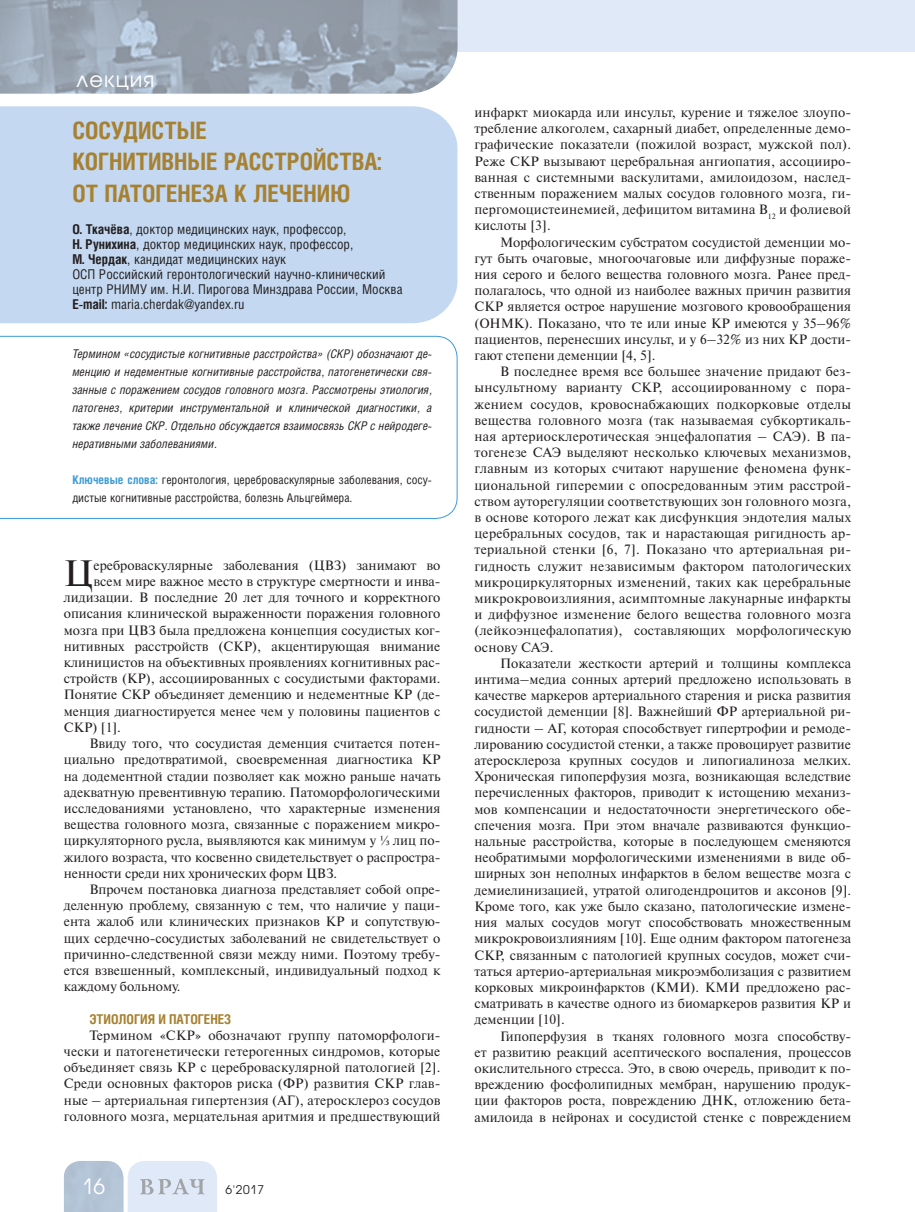
<style>
.page{position:relative;width:915px;height:1212px;background:#fff}
.page>*{position:absolute;margin:0;border:0;box-sizing:border-box;transform-origin:0 0}
.t1{font:36.6px "Newton C";color:#231f20}
.t2{font:700 24px/31.5px "Helios Cond";color:#a78131}
.t3{font:21px "Avant Garde Gothic C";letter-spacing:.05em;color:#fff}
.t4{font:13.5px/16.2px "Newton C";color:#231f20;text-align:justify}
.t5{font:13.5px/15px "Helios Cond";color:#231f20}
.t6{font:700 13.5px "Helios Cond";color:#a78131}
.t7{font:italic 12px/18px "Helios Cond";color:#231f20;text-align:justify}
.t8{font:12px/18px "Helios Cond";color:#231f20}
.t9{font:12px "Avant Garde Gothic C";color:#231f20}
.s1{font-weight:700}
.s2{font-weight:700;color:#3c9cd6}
.s3{font-family:"Times New Roman"}
</style>
<div class="page">
<div style="left:0;top:0;width:914px;height:51px;background:#dfe9f7"></div>
<svg style="left:64px;top:1161px;width:153px;height:51px;background:#cdd9e7"></svg>
<svg style="left:0;top:0;width:408px;height:94px;background:#9ba6b4"></svg>
<img style="left:408px;top:0;width:49px;height:94px">
<div style="left:0;top:106px;width:457px;height:217px;background:#c4d9f1"></div>
<svg style="left:0;top:336px;width:457px;height:183px"></svg>
<h3 class="t3" style="left:77px;top:70px;width:79px">лекция</h3>
<h2 class="t2" style="left:72px;top:117px;width:311px">СОСУДИСТЫЕ<br>КОГНИТИВНЫЕ РАССТРОЙСТВА:<br>ОТ ПАТОГЕНЕЗА К ЛЕЧЕНИЮ</h2>
<p class="t5" style="left:72px;top:223px;width:331px"><span class="s1">О. Ткачёва</span>, доктор медицинских наук, профессор,<br><span class="s1">Н. Рунихина</span>, доктор медицинских наук, профессор,<br><span class="s1">М. Чердак</span>, кандидат медицинских наук<br>ОСП Российский геронтологический научно-клинический центр РНИМУ им. Н.И. Пирогова Минздрава России, Москва <span class="s1">E-mail:</span> maria.cherdak@yandex.ru</p>
<p class="t7" style="left:72px;top:346px;width:361px">Термином «сосудистые когнитивные расстройства» (СКР) обозначают де&shy;менцию и недементные когнитивные расстройства, патогенетически свя&shy;занные с поражением сосудов головного мозга. Рассмотрены этиология, патогенез, критерии инструментальной и клинической диагностики, а также лечение СКР. Отдельно обсуждается взаимосвязь СКР с нейродеге&shy;неративными заболеваниями.</p>
<p class="t8" style="left:72px;top:472px;width:361px"><span class="s2">Ключевые слова:</span> геронтология, цереброваскулярные заболевания, сосу&shy;дистые когнитивные расстройства, болезнь Альцгеймера.</p>
<h1 class="t1" style="left:64px;top:560px;width:31px">Ц</h1>
<p class="t4" style="left:93px;top:558px;width:348px">ереброваскулярные заболевания (ЦВЗ) занимают во</p>
<p class="t4" style="left:93px;top:575px;width:348px">всем мире важное место в структуре смертности и инва-</p>
<p class="t4" style="left:64px;top:591px;width:378px">лидизации. В последние 20 лет для точного и корректного</p>
<p class="t4" style="left:64px;top:607px;width:378px">описания клинической выраженности поражения головного</p>
<p class="t4" style="left:64px;top:623px;width:378px">мозга при ЦВЗ была предложена концепция сосудистых ког-</p>
<p class="t4" style="left:64px;top:639px;width:378px">нитивных расстройств (СКР), акцентирующая внимание</p>
<p class="t4" style="left:64px;top:656px;width:378px">клиницистов на объективных проявлениях когнитивных рас-</p>
<p class="t4" style="left:64px;top:672px;width:378px">стройств (КР), ассоциированных с сосудистыми факторами.</p>
<p class="t4" style="left:64px;top:688px;width:378px">Понятие СКР объединяет деменцию и недементные КР (де-</p>
<p class="t4" style="left:64px;top:704px;width:378px">менция диагностируется менее чем у половины пациентов с</p>
<p class="t4" style="left:64px;top:720px;width:59px">СКР) [1].</p>
<p class="t4" style="left:89px;top:737px;width:352px">Ввиду того, что сосудистая деменция считается потен-</p>
<p class="t4" style="left:64px;top:753px;width:378px">циально предотвратимой, своевременная диагностика КР</p>
<p class="t4" style="left:64px;top:769px;width:378px">на додементной стадии позволяет как можно раньше начать</p>
<p class="t4" style="left:64px;top:785px;width:378px">адекватную превентивную терапию. Патоморфологическими</p>
<p class="t4" style="left:64px;top:801px;width:378px">исследованиями установлено, что характерные изменения</p>
<p class="t4" style="left:64px;top:818px;width:378px">вещества головного мозга, связанные с поражением микро-</p>
<p class="t4" style="left:64px;top:834px;width:378px">циркуляторного русла, выявляются как минимум у <span class="s3">⅓</span> лиц по-</p>
<p class="t4" style="left:64px;top:850px;width:378px">жилого возраста, что косвенно свидетельствует о распростра-</p>
<p class="t4" style="left:64px;top:866px;width:275px">ненности среди них хронических форм ЦВЗ.</p>
<p class="t4" style="left:89px;top:882px;width:352px">Впрочем постановка диагноза представляет собой опре-</p>
<p class="t4" style="left:64px;top:899px;width:378px">деленную проблему, связанную с тем, что наличие у паци-</p>
<p class="t4" style="left:64px;top:915px;width:378px">ента жалоб или клинических признаков КР и сопутствую-</p>
<p class="t4" style="left:64px;top:931px;width:378px">щих сердечно-сосудистых заболеваний не свидетельствует о</p>
<p class="t4" style="left:64px;top:947px;width:378px">причинно-следственной связи между ними. Поэтому требу-</p>
<p class="t4" style="left:64px;top:963px;width:378px">ется взвешенный, комплексный, индивидуальный подход к</p>
<p class="t4" style="left:64px;top:980px;width:118px">каждому больному.</p>
<p class="t6" style="left:89px;top:1013px;width:143px">ЭТИОЛОГИЯ И ПАТОГЕНЕЗ</p>
<p class="t4" style="left:64px;top:1028px;width:378px;text-indent:26px">Термином «СКР» обозначают группу патоморфологи&shy;чески и патогенетически гетерогенных синдромов, которые объединяет связь КР с цереброваскулярной патологией [2].<br>Среди основных факторов риска (ФР) развития СКР глав&shy;ные – артериальная гипертензия (АГ), атеросклероз сосудов головного мозга, мерцательная аритмия и предшествующий</p>
<h3 class="t3" style="left:82px;top:1177px;width:25px">16</h3>
<p class="t9" style="left:225px;top:1184px;width:40px">6'2017</p>
<p class="t4" style="left:474px;top:106px;width:378px">инфаркт миокарда или инсульт, курение и тяжелое злоупо&shy;требление алкоголем, сахарный диабет, определенные демо&shy;графические показатели (пожилой возраст, мужской пол).<br>Реже СКР вызывают церебральная ангиопатия, ассоцииро&shy;ванная c системными васкулитами, амилоидозом, наслед&shy;ственным поражением малых сосудов головного мозга, ги&shy;пергомоцистеинемией, дефицитом витамина В<sub>12</sub> и фолиевой кислоты [3].</p>
<p class="t4" style="left:474px;top:235px;width:378px;text-indent:26px">Морфологическим субстратом сосудистой деменции мо&shy;гут быть очаговые, многоочаговые или диффузные пораже&shy;ния серого и белого вещества головного мозга. Ранее пред&shy;полагалось, что одной из наиболее важных причин развития СКР является острое нарушение мозгового кровообращения (ОНМК). Показано, что те или иные КР имеются у 35–96% пациентов, перенесших инсульт, и у 6–32% из них КР дости&shy;гают степени деменции [4, 5].</p>
<p class="t4" style="left:474px;top:365px;width:378px;text-indent:26px">В последнее время все большее значение придают без&shy;ынсультному варианту СКР, ассоциированному с пора&shy;жением сосудов, кровоснабжающих подкорковые отделы вещества головного мозга (так называемая субкортикаль&shy;ная артериосклеротическая энцефалопатия – САЭ). В па&shy;тогенезе САЭ выделяют несколько ключевых механизмов, главным из которых считают нарушение феномена функ&shy;циональной гиперемии с опосредованным этим расстрой&shy;ством ауторегуляции соответствующих зон головного мозга, в основе которого лежат как дисфункция эндотелия малых церебральных сосудов, так и нарастающая ригидность ар&shy;териальной стенки [6, 7]. Показано что артериальная ри&shy;гидность служит независимым фактором патологических микроциркуляторных изменений, таких как церебральные микрокровоизлияния, асимптомные лакунарные инфаркты и диффузное изменение белого вещества головного мозга (лейкоэнцефалопатия), составляющих морфологическую основу САЭ.</p>
<p class="t4" style="left:474px;top:656px;width:378px;text-indent:26px">Показатели жесткости артерий и толщины комплекса интима–медиа сонных артерий предложено использовать в качестве маркеров артериального старения и риска развития сосудистой деменции [8]. Важнейший ФР артериальной ри&shy;гидности – АГ, которая способствует гипертрофии и ремоде&shy;лированию сосудистой стенки, а также провоцирует развитие атеросклероза крупных сосудов и липогиалиноза мелких.<br>Хроническая гипоперфузия мозга, возникающая вследствие перечисленных факторов, приводит к истощению механиз&shy;мов компенсации и недостаточности энергетического обе&shy;спечения мозга. При этом вначале развиваются функцио&shy;нальные расстройства, которые в последующем сменяются необратимыми морфологическими изменениями в виде об&shy;ширных зон неполных инфарктов в белом веществе мозга с демиелинизацией, утратой олигодендроцитов и аксонов [9].<br>Кроме того, как уже было сказано, патологические измене&shy;ния малых сосудов могут способствовать множественным микрокровоизлияниям [10]. Еще одним фактором патогенеза СКР, связанным с патологией крупных сосудов, может счи&shy;таться артерио-артериальная микроэмболизация c развитием корковых микроинфарктов (КМИ). КМИ предложено рас&shy;сматривать в качестве одного из биомаркеров развития КР и деменции [10].</p>
<p class="t4" style="left:474px;top:1029px;width:378px;text-indent:26px">Гипоперфузия в тканях головного мозга способству&shy;ет развитию реакций асептического воспаления, процессов окислительного стресса. Это, в свою очередь, приводит к по&shy;вреждению фосфолипидных мембран, нарушению продук&shy;ции факторов роста, повреждению ДНК, отложению бета&shy;амилоида в нейронах и сосудистой стенке с повреждением</p>
</div>
